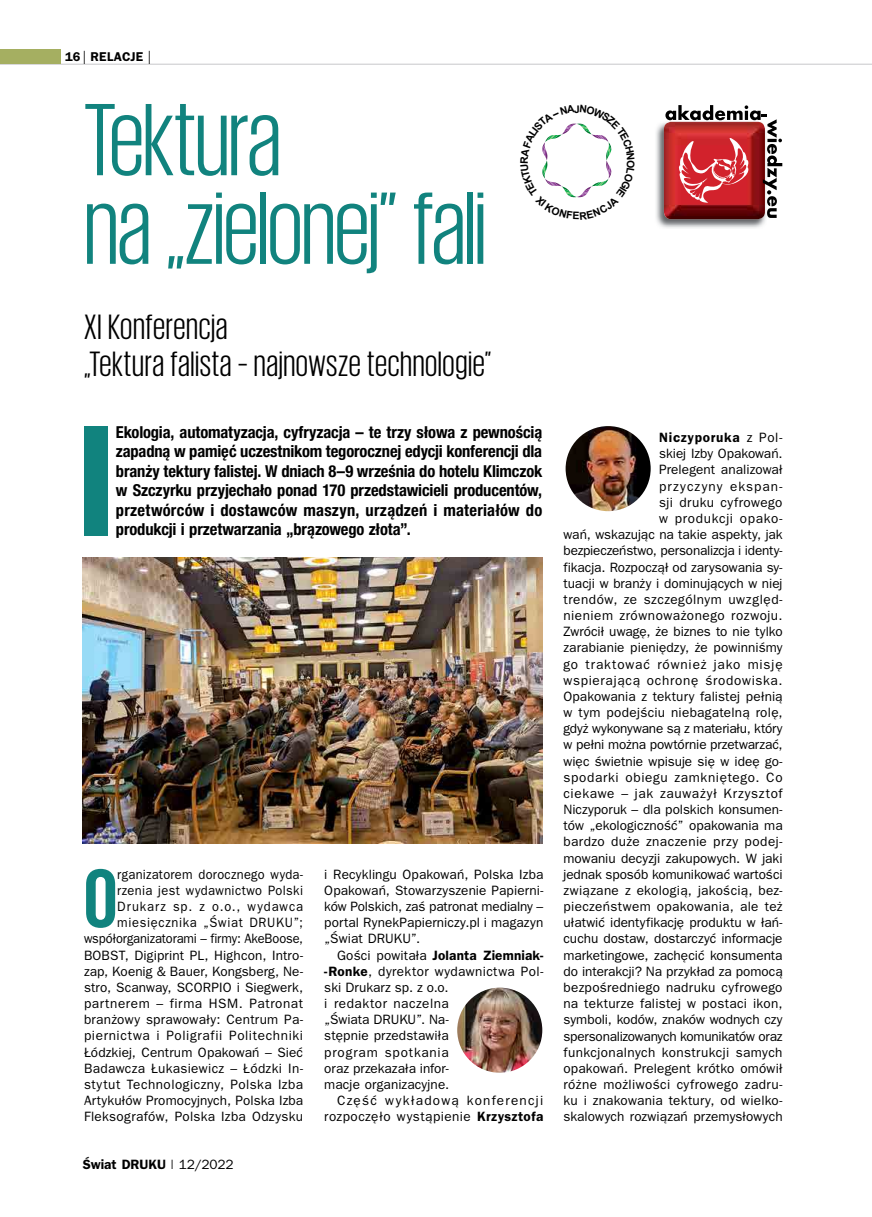
<style>
.page{position:relative;width:872px;height:1217px;background:#fff}
.page>*{position:absolute;margin:0;border:0;box-sizing:border-box;transform-origin:0 0}
.t1{font:105px/88.5px "Giorgio Sans";letter-spacing:-.015em;color:#11837e}
.t2{font:700 85.05px "Giorgio Sans";color:#11837e}
.t3{font:36px/37.5px "Giorgio Sans";letter-spacing:.015em;color:#000}
.t4{font:700 condensed 16.5px/19.5px "Helvetica Neue LT Pro";letter-spacing:-.005em;color:#000;text-align:justify}
.t5{font:13.5px/16.2px "Frankfurt Gothic";letter-spacing:.015em;color:#000;text-align:justify}
.t6{font:13.5px/16.2px "Frankfurt Gothic";letter-spacing:.015em;color:#000;text-align:right;scale:.95 1}
.t7{font:13.5px/16.2px "Frankfurt Gothic";letter-spacing:.08em;color:#000;text-align:right}
.t8{font:700 13.5px "Frankfurt Gothic";color:#000}
.t9{font:700 12.75px "Frankfurt Gothic";letter-spacing:.015em;color:#000}
.s1{font-weight:400;font-size:19.2px}
.s2{font-weight:400}
.s3{font-weight:700}
</style>
<div class="page">
<hr style="left:0;top:64px;width:872px;height:1px;background:#c7c8ca">
<div style="left:0;top:49px;width:61px;height:15px;background:#a5af61"></div>
<div style="left:84px;top:426px;width:23px;height:109px;background:#11837e"></div>
<img style="left:656px;top:123px;width:110px;height:105px">
<img style="left:664px;top:123px;width:101px;height:96px">
<svg style="left:665px;top:105px;width:117px;height:113px"></svg>
<img style="left:83px;top:558px;width:459px;height:285px">
<img style="left:457px;top:987px;width:85px;height:85px;border-radius:43px">
<img style="left:565px;top:426px;width:85px;height:85px;border-radius:43px">
<svg style="left:542px;top:123px;width:70px;height:75px"></svg>
<p class="t9" style="left:65px;top:49px;width:88px">16 <span class="s1">|</span> RELACJE <span class="s1">|</span></p>
<h1 class="t1" style="left:84px;top:93px;width:404px">Tektura<br>na „zielonej” fali</h1>
<h3 class="t3" style="left:84px;top:307px;width:409px">XI Konferencja<br>„Tektura falista – najnowsze technologie”</h3>
<p class="t4" style="left:116px;top:422px;width:428px">Ekologia, automatyzacja, cyfryzacja – te trzy słowa z pewnością zapadną w pamięć uczestnikom tegorocznej edycji konferencji dla branży tektury falistej. W dniach 8–9 września do hotelu Klimczok w Szczyrku przyjechało ponad 170 przedstawicieli producentów, przetwórców i dostawców maszyn, urządzeń i materiałów do produkcji i przetwarzania „brązowego złota”.</p>
<h2 class="t2" style="left:84px;top:855px;width:35px">O</h2>
<p class="t6" style="left:84px;top:865px;width:232px">rganizatorem dorocznego wyda&shy;rzenia jest wydawnictwo Polski Drukarz sp. z o.o., wydawca miesięcznika „Świat DRUKU”; współorganizatorami – firmy: AkeBoose, BOBST, Digiprint PL, Highcon, Intro&shy;zap, Koenig &amp; Bauer, Kongsberg, Ne&shy;stro, Scanway, SCORPIO i Siegwerk, partnerem – firma HSM. Patronat branżowy sprawowały: Centrum Pa&shy;piernictwa i Poligrafii Politechniki Łódzkiej, Centrum Opakowań – Sieć Badawcza Łukasiewicz – Łódzki In&shy;stytut Technologiczny, Polska Izba Artykułów Promocyjnych, Polska Izba Fleksografów, Polska Izba Odzysku</p>
<p class="t8" style="left:83px;top:1156px;width:152px">Świat DRUKU <span class="s2">| 12/2022</span></p>
<p class="t5" style="left:324px;top:865px;width:220px">i Recyklingu Opakowań, Polska Izba Opakowań, Stowarzyszenie Papierni&shy;ków Polskich, zaś patronat medialny – portal RynekPapierniczy.pl i magazyn „Świat DRUKU”.</p>
<p class="t5" style="left:324px;top:946px;width:220px;text-align:left;text-indent:13px">Gości powitała <span class="s3">Jolanta Ziemniak--Ronke</span>, dyrektor wydawnictwa Pol&shy;ski Drukarz sp. z o.o.<br>i redaktor naczelna<br>„Świata DRUKU”. Na-<br>stępnie przedstawiła<br>program spotkania<br>oraz przekazała infor-<br>macje organizacyjne.</p>
<p class="t7" style="left:324px;top:1091px;width:220px">Część wykładową konferencji rozpoczęło wystąpienie <span class="s3">Krzysztofa</span></p>
<p class="t5" style="left:563px;top:429px;width:221px;text-align:right"><span class="s3">Niczyporuka</span> z Pol-<br>skiej Izby Opakowań.<br>Prelegent analizował<br>przyczyny ekspan-<br>sji druku cyfrowego<br>w produkcji opako-<br>wań, wskazując na takie aspekty, jak bezpieczeństwo, personalizcja i identy&shy;fikacja. Rozpoczął od zarysowania sy&shy;tuacji w branży i dominujących w niej trendów, ze szczególnym uwzględ&shy;nieniem zrównoważonego rozwoju.<br>Zwrócił uwagę, że biznes to nie tylko zarabianie pieniędzy, że powinniśmy go traktować również jako misję wspierającą ochronę środowiska.<br>Opakowania z tektury falistej pełnią w tym podejściu niebagatelną rolę, gdyż wykonywane są z materiału, który w pełni można powtórnie przetwarzać, więc świetnie wpisuje się w ideę go&shy;spodarki obiegu zamkniętego. Co ciekawe – jak zauważył Krzysztof Niczyporuk – dla polskich konsumen&shy;tów „ekologiczność” opakowania ma bardzo duże znaczenie przy podej&shy;mowaniu decyzji zakupowych. W jaki jednak sposób komunikować wartości związane z ekologią, jakością, bez&shy;pieczeństwem opakowania, ale też ułatwić identyfikację produktu w łań&shy;cuchu dostaw, dostarczyć informacje marketingowe, zachęcić konsumenta do interakcji? Na przykład za pomocą bezpośredniego nadruku cyfrowego na tekturze falistej w postaci ikon, symboli, kodów, znaków wodnych czy spersonalizowanych komunikatów oraz funkcjonalnych konstrukcji samych opakowań. Prelegent krótko omówił różne możliwości cyfrowego zadru&shy;ku i znakowania tektury, od wielko&shy;skalowych rozwiązań przemysłowych</p>
</div>
